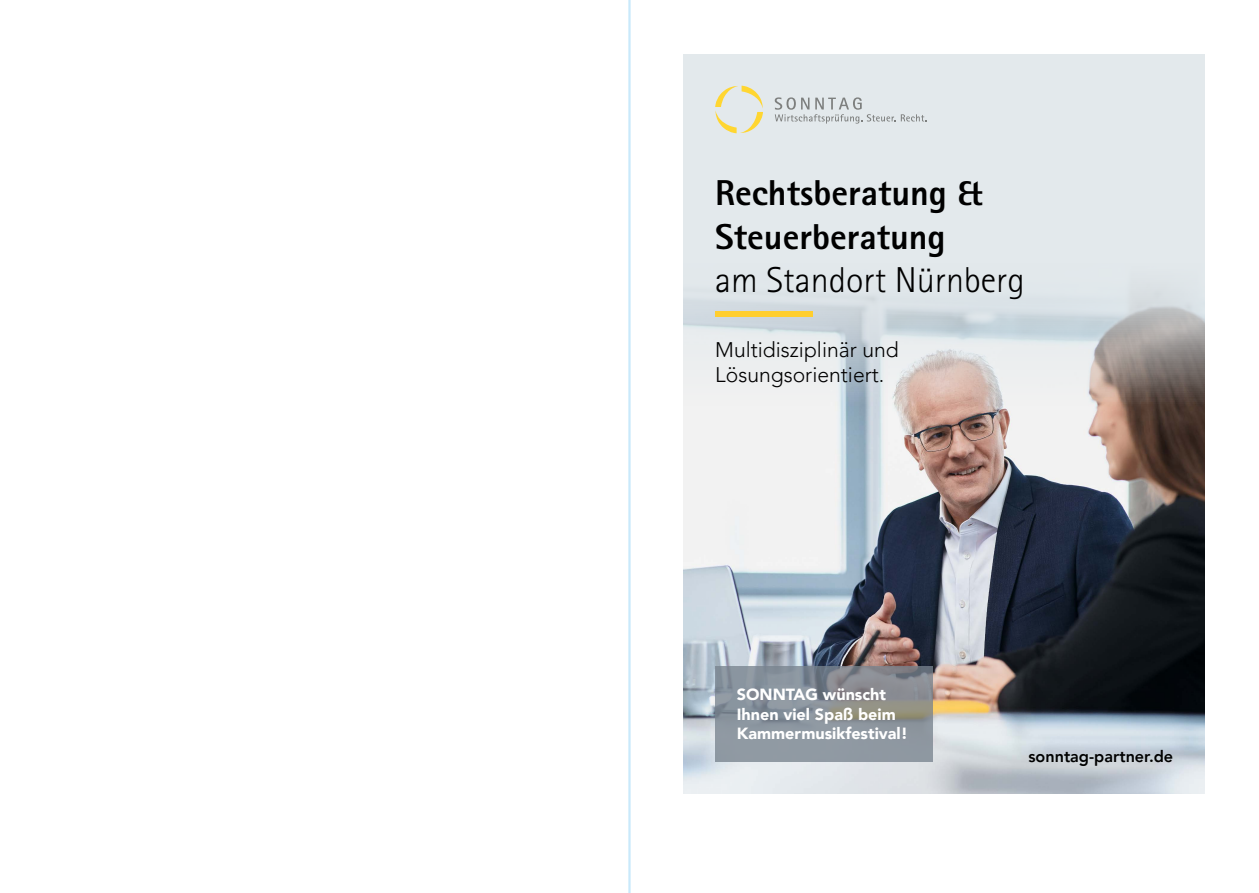
<style>
.page{position:relative;width:1259px;height:893px;background:#fff}
.page>*{position:absolute;margin:0;border:0;box-sizing:border-box;transform-origin:0 0}
.t1{font:800 36px/43.2px "Rotis Sans Serif Std";color:#000}
.t2{font:300 21.15px/25.3px "Avenir LT Pro";color:#000}
.t3{font:900 16.2px/19.4px "Avenir LT Pro";color:#fff}
.t4{font:800 16.2px "Avenir LT Pro";color:#000}
.s1{font-weight:300}
</style>
<div class="page">
<hr style="left:628px;top:0;width:2px;height:893px;background:#c9e9fb">
<div style="left:683px;top:54px;width:522px;height:609px;background:#e3e9ec"></div>
<img style="left:683px;top:291px;width:522px;height:503px">
<svg style="left:715px;top:86px;width:48px;height:47px"></svg>
<svg style="left:774px;top:97px;width:152px;height:27px"></svg>
<div style="left:715px;top:311px;width:97px;height:6px;background:#ffce2e"></div>
<svg style="left:715px;top:667px;width:217px;height:95px;background:#8a9198"></svg>
<p class="t1" style="left:715px;top:171px;width:311px">Rechtsberatung &amp;<br>Steuerberatung<br><span class="s1">am Standort Nürnberg</span></p>
<p class="t2" style="left:715px;top:337px;width:185px">Multidisziplinär und<br>Lösungsorientiert.</p>
<p class="t3" style="left:737px;top:685px;width:173px">SONNTAG wünscht<br>Ihnen viel Spaß beim<br>Kammermusikfestival!</p>
<p class="t4" style="left:1028px;top:747px;width:146px">sonntag-partner.de</p>
</div>
